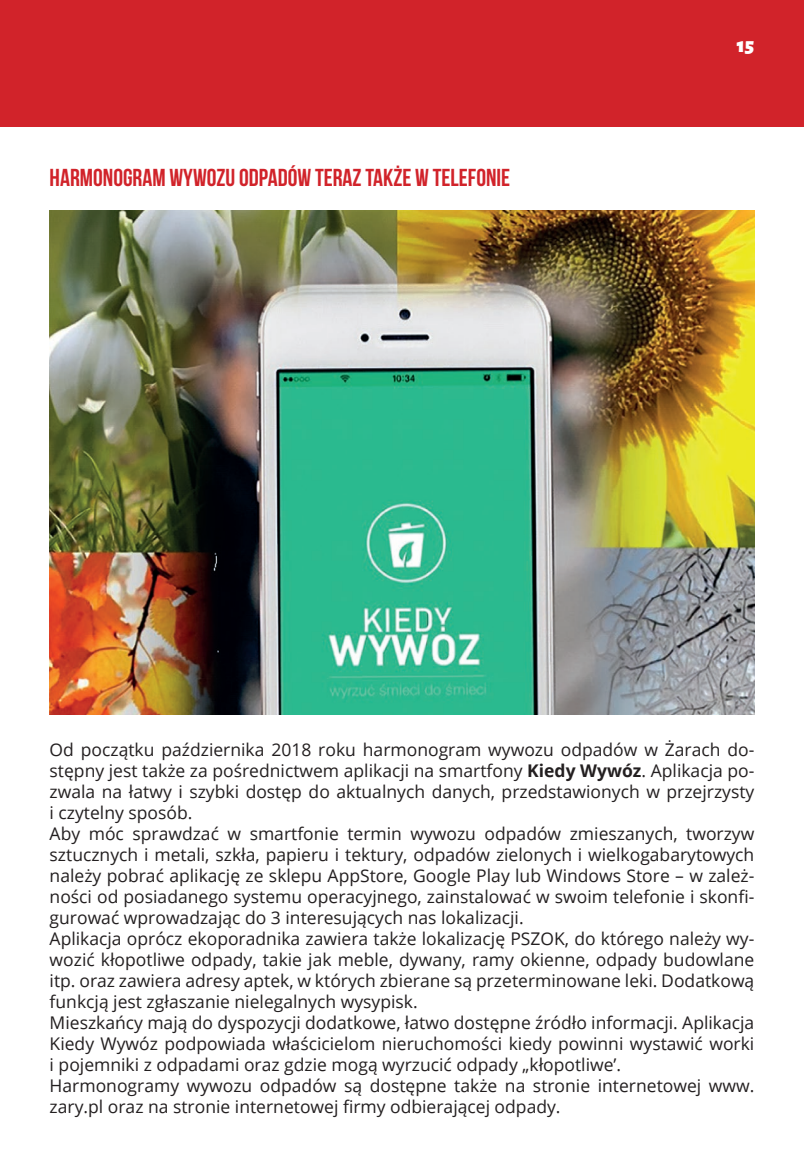
<style>
.page{position:relative;width:804px;height:1166px;background:#fff}
.page>*{position:absolute;margin:0;border:0;box-sizing:border-box;transform-origin:0 0}
.t1{font:24.5px "Bebas Neue";color:#d1232a}
.t2{font:900 21px "Alegreya Sans";color:#fff}
.t3{font:17.5px/21px "Open Sans";color:#231f20}
.s1{font-weight:700}
</style>
<div class="page">
<div style="left:0;top:0;width:804px;height:126px;background:#d1232a"></div>
<img style="left:50px;top:210px;width:704px;height:504px">
<h1 class="t1" style="left:50px;top:164px;width:462px">HARMONOGRAM WYWOZU ODPADÓW TERAZ TAKŻE W TELEFONIE</h1>
<p class="t2" style="left:737px;top:28px;width:19px">15</p>
<p class="t3" style="left:50px;top:739px;width:706px">Od początku października 2018 roku harmonogram wywozu odpadów w Żarach do&shy;stępny jest także za pośrednictwem aplikacji na smartfony <span class="s1">Kiedy Wywóz</span>. Aplikacja po&shy;zwala na łatwy i szybki dostęp do aktualnych danych, przedstawionych w przejrzysty i czytelny sposób.<br>Aby móc sprawdzać w smartfonie termin wywozu odpadów zmieszanych, tworzyw sztucznych i metali, szkła, papieru i tektury, odpadów zielonych i wielkogabarytowych należy pobrać aplikację ze sklepu AppStore, Google Play lub Windows Store – w zależ&shy;ności od posiadanego systemu operacyjnego, zainstalować w swoim telefonie i skonfi&shy;gurować wprowadzając do 3 interesujących nas lokalizacji.<br>Aplikacja oprócz ekoporadnika zawiera także lokalizację PSZOK, do którego należy wy&shy;wozić kłopotliwe odpady, takie jak meble, dywany, ramy okienne, odpady budowlane itp. oraz zawiera adresy aptek, w których zbierane są przeterminowane leki. Dodatkową funkcją jest zgłaszanie nielegalnych wysypisk.<br>Mieszkańcy mają do dyspozycji dodatkowe, łatwo dostępne źródło informacji. Aplikacja Kiedy Wywóz podpowiada właścicielom nieruchomości kiedy powinni wystawić worki i pojemniki z odpadami oraz gdzie mogą wyrzucić odpady „kłopotliwe’.<br>Harmonogramy wywozu odpadów są dostępne także na stronie internetowej www. zary.pl oraz na stronie internetowej firmy odbierającej odpady.</p>
</div>
